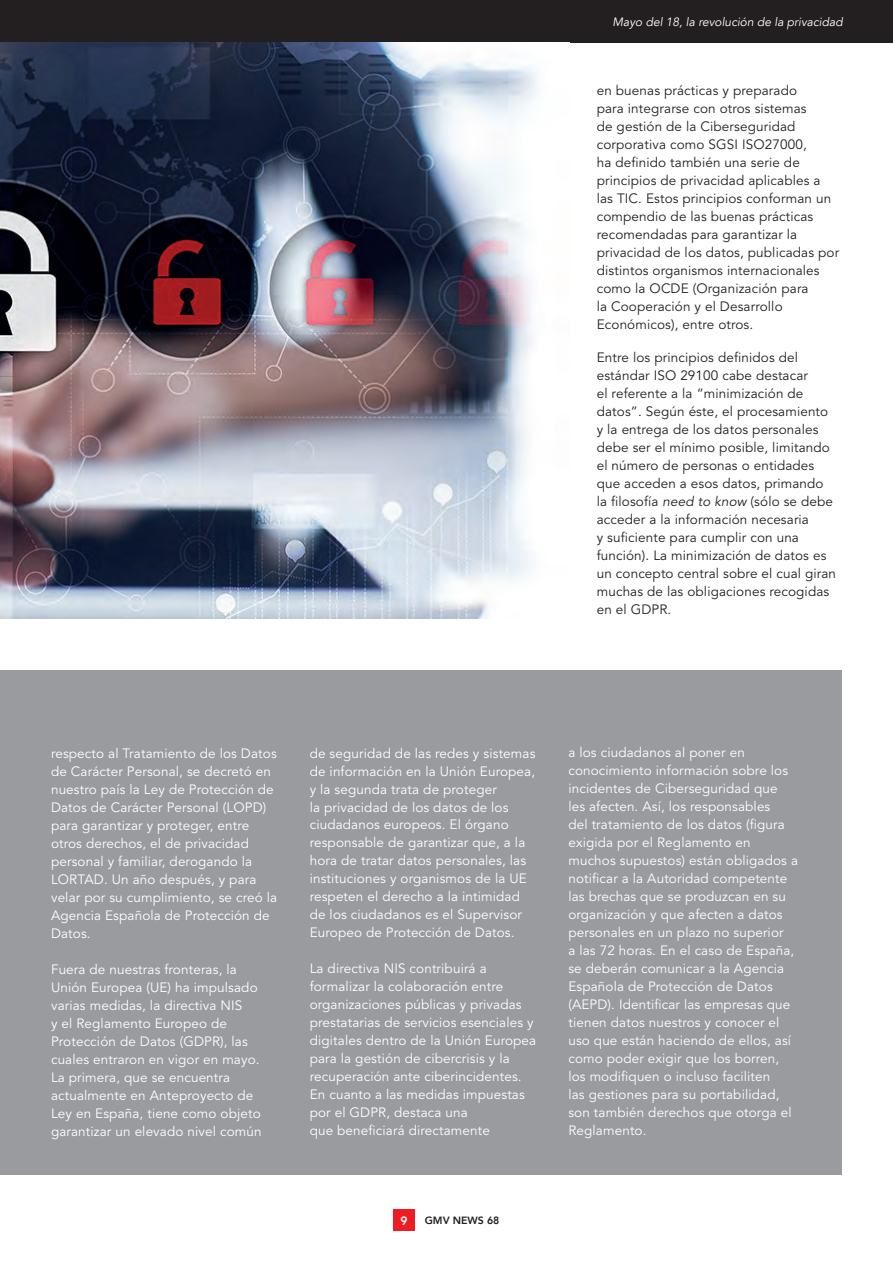
<style>
.page{position:relative;width:893px;height:1263px;background:#fff}
.page>*{position:absolute;margin:0;border:0;box-sizing:border-box;transform-origin:0 0}
.t1{font:13.5px/18px "Avenir LT Pro";letter-spacing:.01em;color:#fff}
.t2{font:13.5px/18px "Avenir LT Pro";letter-spacing:.01em;color:#231f20}
.t3{font:italic 12px "Avenir LT";color:#fff}
.t4{font:800 12px "Avenir LT";color:#fff}
.t5{font:800 10.5px "Avenir LT";color:#231f20}
.s1{font-style:italic}
</style>
<div class="page">
<div style="left:394px;top:1210px;width:21px;height:21px;background:#ee1d23"></div>
<div style="left:0;top:0;width:893px;height:43px;background:#231f20"></div>
<img style="left:0;top:43px;width:537px;height:576px">
<div style="left:0;top:670px;width:841px;height:505px;background:#999b9e"></div>
<p class="t3" style="left:613px;top:15px;width:232px">Mayo del 18, la revolución de la privacidad</p>
<p class="t2" style="left:597px;top:82px;width:244px">en buenas prácticas y preparado<br>para integrarse con otros sistemas<br>de gestión de la Ciberseguridad corporativa como SGSI ISO27000,<br>ha definido también una serie de principios de privacidad aplicables a las TIC. Estos principios conforman un compendio de las buenas prácticas recomendadas para garantizar la privacidad de los datos, publicadas por distintos organismos internacionales como la OCDE (Organización para<br>la Cooperación y el Desarrollo Económicos), entre otros.</p>
<p class="t2" style="left:597px;top:349px;width:241px">Entre los principios definidos del estándar ISO 29100 cabe destacar<br>el referente a la “minimización de datos”. Según éste, el procesamiento y la entrega de los datos personales debe ser el mínimo posible, limitando el número de personas o entidades que acceden a esos datos, primando la filosofía <span class="s1">need to know</span> (sólo se debe acceder a la información necesaria<br>y suficiente para cumplir con una función). La minimización de datos es un concepto central sobre el cual giran muchas de las obligaciones recogidas en el GDPR.</p>
<p class="t1" style="left:51px;top:744px;width:228px">respecto al Tratamiento de los Datos de Carácter Personal, se decretó en nuestro país la Ley de Protección de<br>Datos de Carácter Personal (LOPD) para garantizar y proteger, entre otros derechos, el de privacidad personal y familiar, derogando la<br>LORTAD. Un año después, y para velar por su cumplimiento, se creó la<br>Agencia Española de Protección de<br>Datos.</p>
<p class="t1" style="left:51px;top:960px;width:212px">Fuera de nuestras fronteras, la<br>Unión Europea (UE) ha impulsado varias medidas, la directiva NIS<br>y el Reglamento Europeo de<br>Protección de Datos (GDPR), las cuales entraron en vigor en mayo.<br>La primera, que se encuentra actualmente en Anteproyecto de<br>Ley en España, tiene como objeto garantizar un elevado nivel común</p>
<p class="t1" style="left:310px;top:744px;width:227px">de seguridad de las redes y sistemas de información en la Unión Europea, y la segunda trata de proteger<br>la privacidad de los datos de los ciudadanos europeos. El órgano responsable de garantizar que, a la hora de tratar datos personales, las instituciones y organismos de la UE respeten el derecho a la intimidad de los ciudadanos es el Supervisor Europeo de Protección de Datos.</p>
<p class="t1" style="left:310px;top:960px;width:228px">La directiva NIS contribuirá a formalizar la colaboración entre organizaciones públicas y privadas prestatarias de servicios esenciales y digitales dentro de la Unión Europea para la gestión de cibercrisis y la recuperación ante ciberincidentes.<br>En cuanto a las medidas impuestas por el GDPR, destaca una<br>que beneficiará directamente</p>
<p class="t4" style="left:401px;top:1214px;width:9px">9</p>
<p class="t5" style="left:425px;top:1214px;width:76px">GMV NEWS 68</p>
<p class="t1" style="left:568px;top:744px;width:231px">a los ciudadanos al poner en conocimiento información sobre los incidentes de Ciberseguridad que<br>les afecten. Así, los responsables<br>del tratamiento de los datos (figura exigida por el Reglamento en muchos supuestos) están obligados a notificar a la Autoridad competente las brechas que se produzcan en su organización y que afecten a datos personales en un plazo no superior<br>a las 72 horas. En el caso de España, se deberán comunicar a la Agencia Española de Protección de Datos (AEPD). Identificar las empresas que tienen datos nuestros y conocer el uso que están haciendo de ellos, así como poder exigir que los borren, los modifiquen o incluso faciliten<br>las gestiones para su portabilidad, son también derechos que otorga el Reglamento.</p>
</div>
